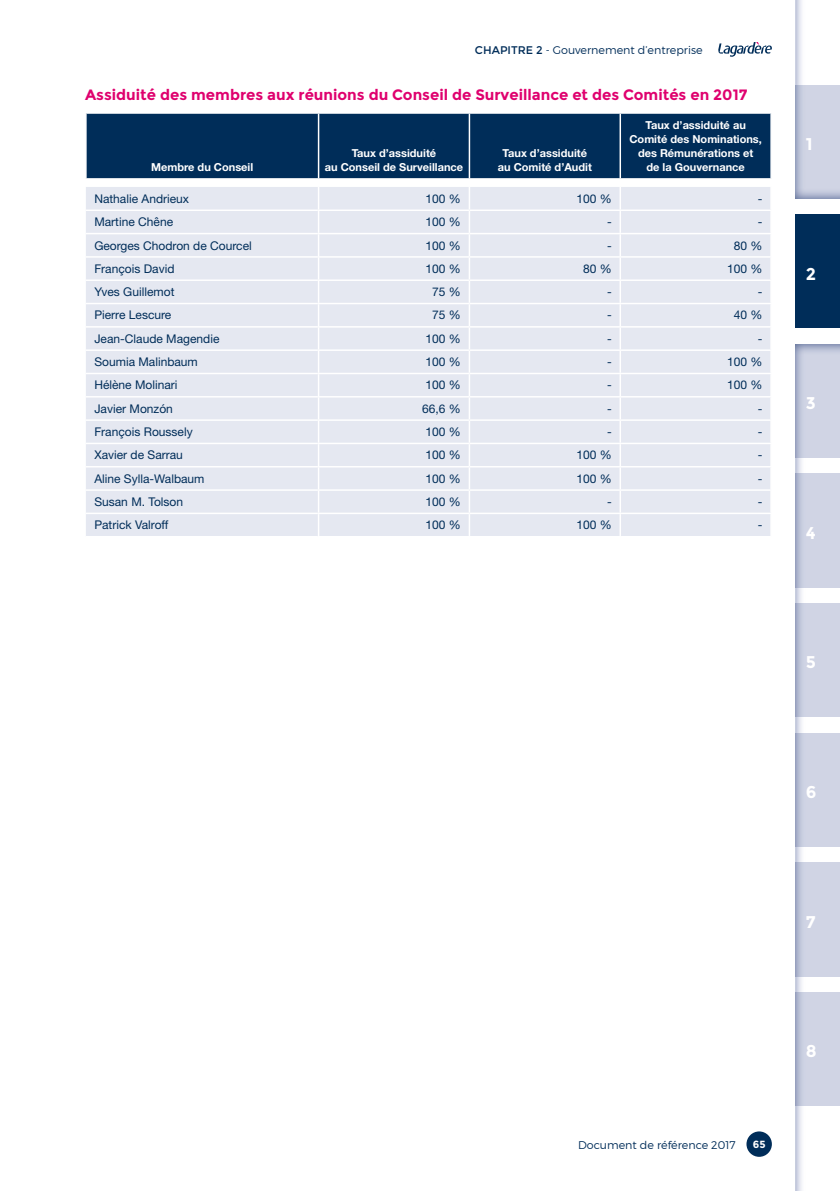
<style>
.page{position:relative;width:840px;height:1191px;background:#fff}
.page>*{position:absolute;margin:0;border:0;box-sizing:border-box;transform-origin:0 0}
.t1{font:700 17px "Montserrat";color:#fff}
.t2{font:700 15px "Montserrat";color:#df006e}
.t3{font:12px "Helvetica Neue LT Std";color:#002d59}
.t4{font:300 11.2px "Montserrat";color:#002d59}
.t5{font:700 11px/14px "Helvetica Neue LT Std";color:#fff;text-align:center}
.t6{font:700 10.4px "Montserrat";color:#fff}
.s1{font-weight:400}
</style>
<div class="page">
<div style="left:87px;top:114px;width:683px;height:64px;background:#002d59"></div>
<hr style="left:317px;top:114px;width:2px;height:64px;background:#fff">
<hr style="left:468px;top:114px;width:2px;height:64px;background:#fff">
<hr style="left:619px;top:114px;width:1px;height:64px;background:#fff">
<svg style="left:86px;top:178px;width:685px;height:358px"></svg>
<div style="left:746px;top:1131px;width:25px;height:25px;background:#002d59;border-radius:50%"></div>
<svg style="left:718px;top:42px;width:53px;height:15px"></svg>
<div style="left:794px;top:215px;width:45px;height:113px;background:#002d59"></div>
<img style="left:795px;top:344px;width:44px;height:847px">
<img style="left:795px;top:474px;width:44px;height:113px">
<img style="left:795px;top:603px;width:44px;height:114px">
<img style="left:795px;top:733px;width:44px;height:113px">
<img style="left:795px;top:862px;width:44px;height:114px">
<img style="left:795px;top:992px;width:44px;height:113px">
<img style="left:795px;top:0;width:7px;height:85px">
<img style="left:795px;top:85px;width:44px;height:113px">
<p class="t4" style="left:474px;top:42px;width:229px"><span class="s1">CHAPITRE 2</span> - Gouvernement d’entreprise</p>
<p class="t2" style="left:85px;top:85px;width:663px">Assiduité des membres aux réunions du Conseil de Surveillance et des Comités en 2017</p>
<p class="t5" style="left:151px;top:161px;width:104px">Membre du Conseil</p>
<p class="t5" style="left:324px;top:147px;width:140px">Taux d’assiduité<br>au Conseil de Surveillance</p>
<p class="t5" style="left:497px;top:147px;width:96px">Taux d’assiduité au Comité d’Audit</p>
<p class="t5" style="left:629px;top:119px;width:134px">Taux d’assiduité au<br>Comité des Nominations, des Rémunérations et<br>de la Gouvernance</p>
<p class="t3" style="left:94px;top:194px;width:96px">Nathalie Andrieux</p>
<p class="t3" style="left:425px;top:194px;width:37px">100 %</p>
<p class="t3" style="left:576px;top:194px;width:37px">100 %</p>
<p class="t3" style="left:757px;top:194px;width:6px">-</p>
<p class="t3" style="left:94px;top:218px;width:80px">Martine Chêne</p>
<p class="t3" style="left:425px;top:218px;width:37px">100 %</p>
<p class="t3" style="left:606px;top:218px;width:6px">-</p>
<p class="t3" style="left:757px;top:218px;width:6px">-</p>
<p class="t3" style="left:94px;top:241px;width:159px">Georges Chodron de Courcel</p>
<p class="t3" style="left:425px;top:241px;width:37px">100 %</p>
<p class="t3" style="left:606px;top:241px;width:6px">-</p>
<p class="t3" style="left:733px;top:241px;width:30px">80 %</p>
<p class="t3" style="left:94px;top:264px;width:82px">François David</p>
<p class="t3" style="left:425px;top:264px;width:37px">100 %</p>
<p class="t3" style="left:582px;top:264px;width:30px">80 %</p>
<p class="t3" style="left:726px;top:264px;width:37px">100 %</p>
<p class="t3" style="left:94px;top:287px;width:82px">Yves Guillemot</p>
<p class="t3" style="left:432px;top:287px;width:30px">75 %</p>
<p class="t3" style="left:606px;top:287px;width:6px">-</p>
<p class="t3" style="left:757px;top:287px;width:6px">-</p>
<p class="t3" style="left:94px;top:311px;width:78px">Pierre Lescure</p>
<p class="t3" style="left:432px;top:311px;width:30px">75 %</p>
<p class="t3" style="left:606px;top:311px;width:6px">-</p>
<p class="t3" style="left:733px;top:311px;width:30px">40 %</p>
<p class="t3" style="left:94px;top:334px;width:126px">Jean-Claude Magendie</p>
<p class="t3" style="left:425px;top:334px;width:37px">100 %</p>
<p class="t3" style="left:606px;top:334px;width:6px">-</p>
<p class="t3" style="left:757px;top:334px;width:6px">-</p>
<p class="t3" style="left:94px;top:357px;width:105px">Soumia Malinbaum</p>
<p class="t3" style="left:425px;top:357px;width:37px">100 %</p>
<p class="t3" style="left:606px;top:357px;width:6px">-</p>
<p class="t3" style="left:726px;top:357px;width:37px">100 %</p>
<p class="t3" style="left:94px;top:381px;width:85px">Hélène Molinari</p>
<p class="t3" style="left:425px;top:381px;width:37px">100 %</p>
<p class="t3" style="left:606px;top:381px;width:6px">-</p>
<p class="t3" style="left:726px;top:381px;width:37px">100 %</p>
<p class="t3" style="left:94px;top:404px;width:80px">Javier Monzón</p>
<p class="t3" style="left:422px;top:404px;width:40px">66,6 %</p>
<p class="t3" style="left:606px;top:404px;width:6px">-</p>
<p class="t3" style="left:757px;top:404px;width:6px">-</p>
<p class="t3" style="left:94px;top:427px;width:100px">François Roussely</p>
<p class="t3" style="left:425px;top:427px;width:37px">100 %</p>
<p class="t3" style="left:606px;top:427px;width:6px">-</p>
<p class="t3" style="left:757px;top:427px;width:6px">-</p>
<p class="t3" style="left:94px;top:451px;width:90px">Xavier de Sarrau</p>
<p class="t3" style="left:425px;top:451px;width:37px">100 %</p>
<p class="t3" style="left:576px;top:451px;width:37px">100 %</p>
<p class="t3" style="left:757px;top:451px;width:6px">-</p>
<p class="t3" style="left:94px;top:474px;width:112px">Aline Sylla-Walbaum</p>
<p class="t3" style="left:425px;top:474px;width:37px">100 %</p>
<p class="t3" style="left:576px;top:474px;width:37px">100 %</p>
<p class="t3" style="left:757px;top:474px;width:6px">-</p>
<p class="t3" style="left:94px;top:497px;width:90px">Susan M. Tolson</p>
<p class="t3" style="left:425px;top:497px;width:37px">100 %</p>
<p class="t3" style="left:606px;top:497px;width:6px">-</p>
<p class="t3" style="left:757px;top:497px;width:6px">-</p>
<p class="t3" style="left:94px;top:521px;width:76px">Patrick Valroff</p>
<p class="t3" style="left:425px;top:521px;width:37px">100 %</p>
<p class="t3" style="left:576px;top:521px;width:37px">100 %</p>
<p class="t3" style="left:757px;top:521px;width:6px">-</p>
<h1 class="t1" style="left:805px;top:134px;width:8px">1</h1>
<h1 class="t1" style="left:805px;top:263px;width:12px">2</h1>
<h1 class="t1" style="left:805px;top:393px;width:12px">3</h1>
<h1 class="t1" style="left:805px;top:522px;width:11px">4</h1>
<h1 class="t1" style="left:805px;top:652px;width:12px">5</h1>
<h1 class="t1" style="left:805px;top:781px;width:12px">6</h1>
<h1 class="t1" style="left:805px;top:911px;width:11px">7</h1>
<p class="t4" style="left:577px;top:1137px;width:159px">Document de référence 2017</p>
<p class="t6" style="left:752px;top:1137px;width:14px">65</p>
<h1 class="t1" style="left:805px;top:1040px;width:12px">8</h1>
</div>
